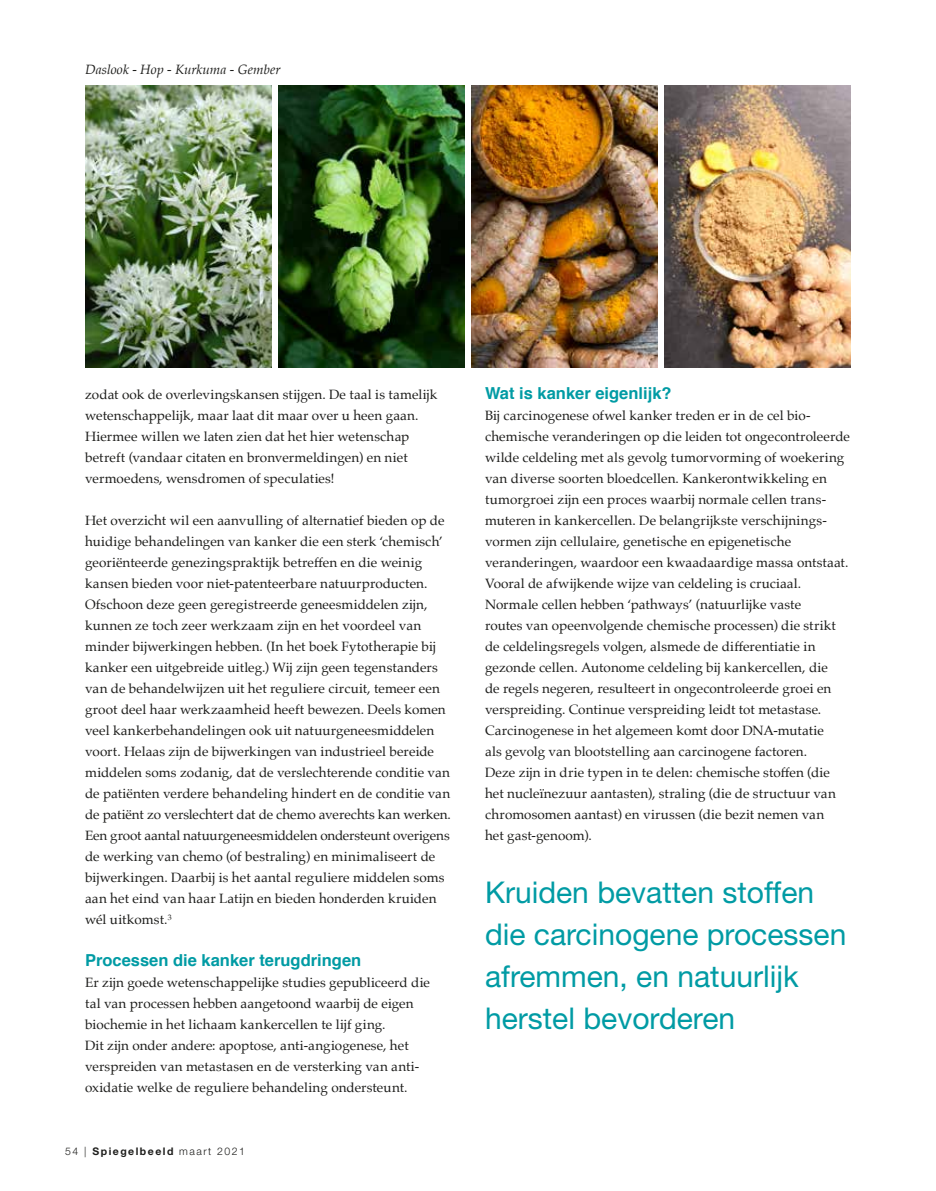
<style>
.page{position:relative;width:936px;height:1191px;background:#fff}
.page>*{position:absolute;margin:0;border:0;box-sizing:border-box;transform-origin:0 0}
.t1{font:30px/42px "Helvetica Neue LT";color:#009ba4}
.t2{font:700 16.5px "Helvetica";color:#009ba4}
.t3{font:13.5px/21px "Palatino";letter-spacing:.005em;color:#1d1d1b}
.t4{font:italic 13.5px "Palatino";letter-spacing:.005em;color:#1d1d1b}
.t5{font:300 10.5px "Helvetica Neue LT";letter-spacing:.14em;color:#1d1d1b}
.s1{font-weight:700}
</style>
<div class="page">
<img style="left:85px;top:85px;width:187px;height:282px">
<img style="left:278px;top:85px;width:187px;height:282px">
<img style="left:471px;top:85px;width:186px;height:282px">
<img style="left:664px;top:85px;width:186px;height:282px">
<p class="t4" style="left:85px;top:58px;width:197px">Daslook - Hop - Kurkuma - Gember</p>
<p class="t3" style="left:85px;top:384px;width:354px">zodat ook de overlevingskansen stijgen. De taal is tamelijk wetenschappelijk, maar laat dit maar over u heen gaan.<br>Hiermee willen we laten zien dat het hier wetenschap betreft (vandaar citaten en bronvermeldingen) en niet vermoedens, wensdromen of speculaties!</p>
<p class="t3" style="left:85px;top:510px;width:367px">Het overzicht wil een aanvulling of alternatief bieden op de huidige behandelingen van kanker die een sterk ‘chemisch’ georiënteerde genezingspraktijk betreffen en die weinig kansen bieden voor niet-patenteerbare natuurproducten.<br>Ofschoon deze geen geregistreerde geneesmiddelen zijn, kunnen ze toch zeer werkzaam zijn en het voordeel van minder bijwerkingen hebben. (In het boek Fytotherapie bij kanker een uitgebreide uitleg.) Wij zijn geen tegenstanders van de behandelwijzen uit het reguliere circuit, temeer een groot deel haar werkzaamheid heeft bewezen. Deels komen veel kankerbehandelingen ook uit natuurgeneesmiddelen voort. Helaas zijn de bijwerkingen van industrieel bereide middelen soms zodanig, dat de verslechterende conditie van de patiënten verdere behandeling hindert en de conditie van de patiënt zo verslechtert dat de chemo averechts kan werken.<br>Een groot aantal natuurgeneesmiddelen ondersteunt overigens de werking van chemo (of bestraling) en minimaliseert de bijwerkingen. Daarbij is het aantal reguliere middelen soms aan het eind van haar Latijn en bieden honderden kruiden wél uitkomst.<sup>3</sup></p>
<p class="t2" style="left:85px;top:947px;width:278px">Processen die kanker terugdringen</p>
<p class="t3" style="left:85px;top:972px;width:346px">Er zijn goede wetenschappelijke studies gepubliceerd die tal van processen hebben aangetoond waarbij de eigen biochemie in het lichaam kankercellen te lijf ging.<br>Dit zijn onder andere: apoptose, anti-angiogenese, het verspreiden van metastasen en de versterking van anti&shy;oxidatie welke de reguliere behandeling ondersteunt.</p>
<p class="t5" style="left:65px;top:1145px;width:181px">54 | <span class="s1">Spiegelbeeld</span> maart 2021</p>
<p class="t2" style="left:485px;top:380px;width:188px">Wat is kanker eigenlijk?</p>
<p class="t3" style="left:485px;top:405px;width:366px">Bij carcinogenese ofwel kanker treden er in de cel bio&shy;chemische veranderingen op die leiden tot ongecontroleerde wilde celdeling met als gevolg tumorvorming of woekering van diverse soorten bloedcellen. Kankerontwikkeling en tumorgroei zijn een proces waarbij normale cellen trans&shy;muteren in kankercellen. De belangrijkste verschijnings&shy;vormen zijn cellulaire, genetische en epigenetische veranderingen, waardoor een kwaadaardige massa ontstaat.<br>Vooral de afwijkende wijze van celdeling is cruciaal.<br>Normale cellen hebben ‘pathways’ (natuurlijke vaste<br>routes van opeenvolgende chemische processen) die strikt de celdelingsregels volgen, alsmede de differentiatie in gezonde cellen. Autonome celdeling bij kankercellen, die<br>de regels negeren, resulteert in ongecontroleerde groei en verspreiding. Continue verspreiding leidt tot metastase.<br>Carcinogenese in het algemeen komt door DNA-mutatie<br>als gevolg van blootstelling aan carcinogene factoren.<br>Deze zijn in drie typen in te delen: chemische stoffen (die het nucleïnezuur aantasten), straling (die de structuur van chromosomen aantast) en virussen (die bezit nemen van<br>het gast-genoom).</p>
<h1 class="t1" style="left:485px;top:871px;width:363px">Kruiden bevatten stoffen die carcinogene processen afremmen, en natuurlijk herstel bevorderen</h1>
</div>
